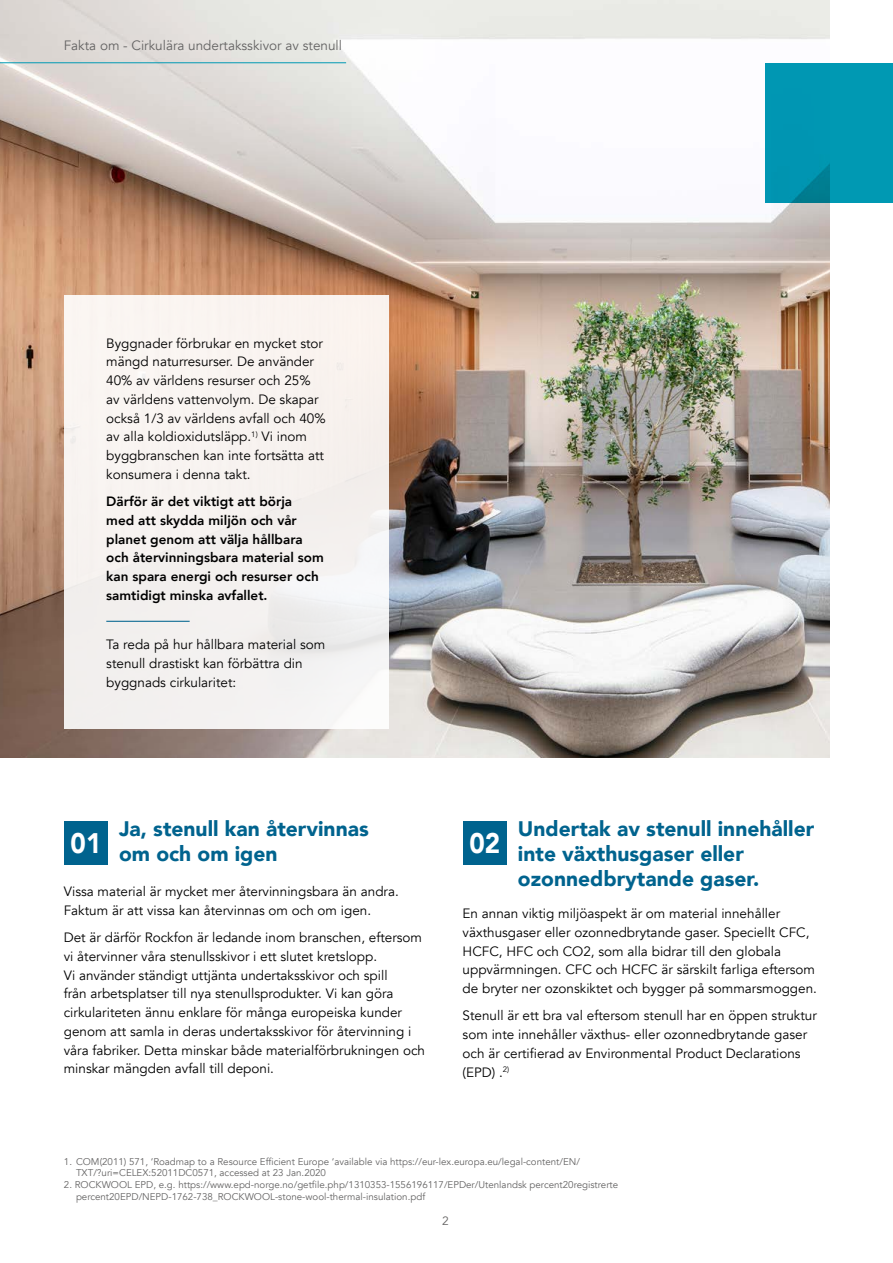
<style>
.page{position:relative;width:893px;height:1263px;background:#fff}
.page>*{position:absolute;margin:0;border:0;box-sizing:border-box;transform-origin:0 0}
.t1{font:900 28.2px "Avenir";color:#fff;scale:.92 1}
.t2{font:900 21px/25.2px "Avenir";color:#00638e}
.t3{font:13.5px/18.8px "Avenir";color:#000}
.t4{font:800 13.5px/18.8px "Avenir";color:#000}
.t5{font:13.5px "Avenir";color:#646363}
.t6{font:12px "Avenir";color:#646363}
.t7{font:9.75px/11.7px "Avenir";color:#646363}
</style>
<div class="page">
<img style="left:0;top:0;width:829px;height:758px">
<div style="left:765px;top:63px;width:128px;height:139px;background:#0099b3"></div>
<hr style="left:0;top:62px;width:346px;height:1px;background:#0099b3">
<div style="left:64px;top:821px;width:44px;height:44px;background:#00638e"></div>
<div style="left:463px;top:821px;width:44px;height:44px;background:#00638e"></div>
<div style="left:64px;top:295px;width:324px;height:434px;background:#f6f2f0"></div>
<hr style="left:106px;top:621px;width:84px;height:1px;background:#00638e">
<p class="t5" style="left:64px;top:38px;width:280px">Fakta om - Cirkulära undertaksskivor av stenull</p>
<p class="t3" style="left:106px;top:334px;width:221px">Byggnader förbrukar en mycket stor mängd naturresurser. De använder 40% av världens resurser och 25% av världens vattenvolym. De skapar också 1/3 av världens avfall och 40% av alla koldioxidutsläpp.<sup>1)</sup> Vi inom byggbranschen kan inte fortsätta att konsumera i denna takt.</p>
<p class="t4" style="left:106px;top:492px;width:219px">Därför är det viktigt att börja<br>med att skydda miljön och vår planet genom att välja hållbara och återvinningsbara material som kan spara energi och resurser och samtidigt minska avfallet.</p>
<p class="t3" style="left:106px;top:635px;width:220px">Ta reda på hur hållbara material som stenull drastiskt kan förbättra din byggnads cirkularitet:</p>
<h2 class="t2" style="left:119px;top:815px;width:251px">Ja, stenull kan återvinnas om och om igen</h2>
<p class="t3" style="left:64px;top:882px;width:337px">Vissa material är mycket mer återvinningsbara än andra.<br>Faktum är att vissa kan återvinnas om och om igen.</p>
<p class="t3" style="left:64px;top:928px;width:363px">Det är därför Rockfon är ledande inom branschen, eftersom vi återvinner våra stenullsskivor i ett slutet kretslopp.<br>Vi använder ständigt uttjänta undertaksskivor och spill<br>från arbetsplatser till nya stenullsprodukter. Vi kan göra cirkulariteten ännu enklare för många europeiska kunder genom att samla in deras undertaksskivor för återvinning i våra fabriker. Detta minskar både materialförbrukningen och minskar mängden avfall till deponi.</p>
<h2 class="t2" style="left:518px;top:815px;width:298px">Undertak av stenull innehåller inte växthusgaser eller ozonnedbrytande gaser.</h2>
<p class="t3" style="left:463px;top:904px;width:356px">En annan viktig miljöaspekt är om material innehåller växthusgaser eller ozonnedbrytande gaser. Speciellt CFC, HCFC, HFC och CO2, som alla bidrar till den globala uppvärmningen. CFC och HCFC är särskilt farliga eftersom de bryter ner ozonskiktet och bygger på sommarsmoggen.</p>
<p class="t3" style="left:463px;top:1007px;width:356px">Stenull är ett bra val eftersom stenull har en öppen struktur som inte innehåller växthus- eller ozonnedbrytande gaser och är certifierad av Environmental Product Declarations (EPD) .<sup>2)</sup></p>
<h1 class="t1" style="left:71px;top:819px;width:35px">01</h1>
<h1 class="t1" style="left:469px;top:819px;width:35px">02</h1>
<p class="t7" style="left:76px;top:1156px;width:506px;text-indent:-12px">1. COM(2011) 571, ‘Roadmap to a Resource Efficient Europe ‘available via https://eur-lex.europa.eu/legal-content/EN/<br>TXT/?uri=CELEX:52011DC0571, accessed at 23 Jan.2020</p>
<p class="t7" style="left:76px;top:1179px;width:544px;text-indent:-12px">2. ROCKWOOL EPD, e.g. https://www.epd-norge.no/getfile.php/1310353-1556196117/EPDer/Utenlandsk percent20registrerte percent20EPD/NEPD-1762-738_ROCKWOOL-stone-wool-thermal-insulation.pdf</p>
<p class="t6" style="left:442px;top:1213px;width:8px">2</p>
</div>
